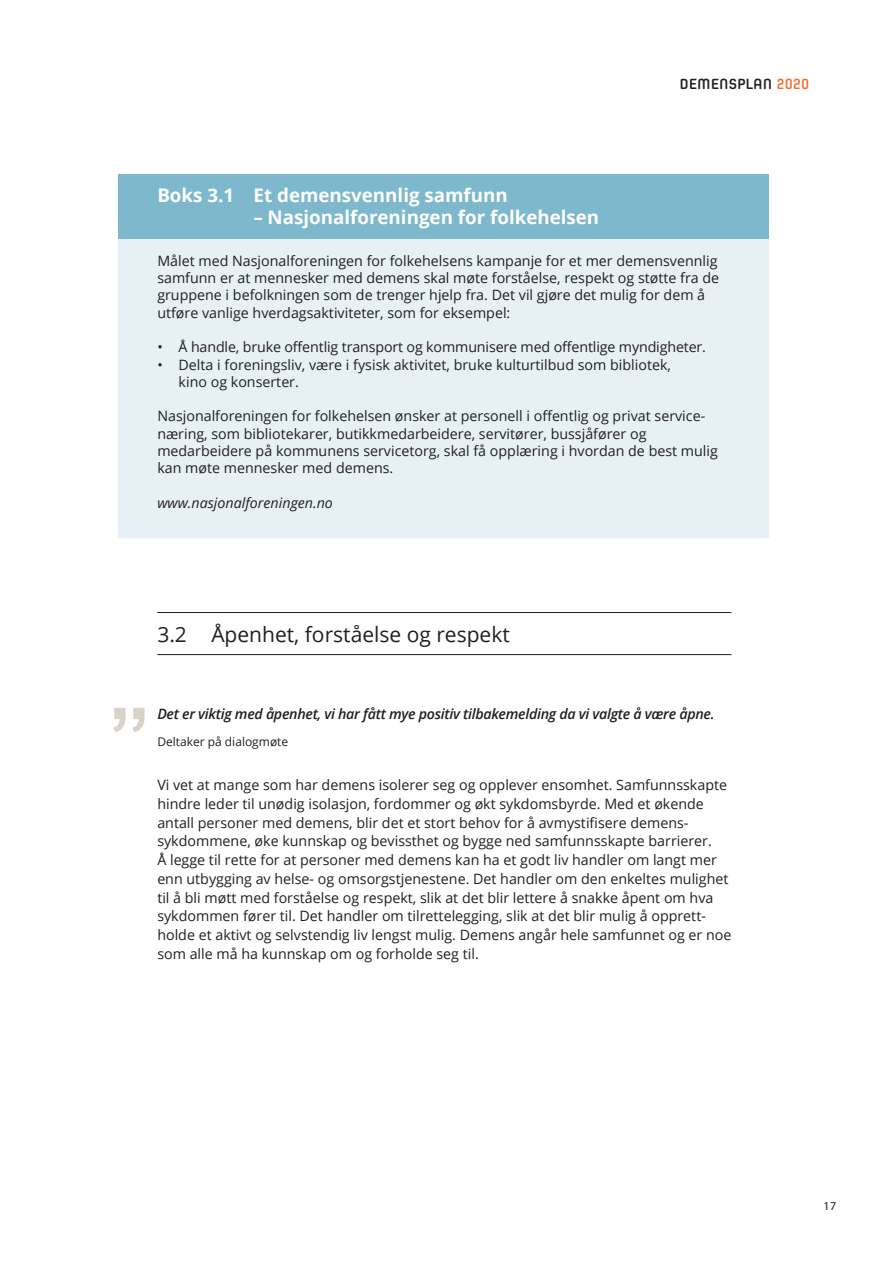
<style>
.page{position:relative;width:893px;height:1263px;background:#fff}
.page>*{position:absolute;margin:0;border:0;box-sizing:border-box;transform-origin:0 0}
.t1{font:21px "Open Sans";color:#231f20}
.t2{font:700 18.75px "Open Sans";color:#fff}
.t3{font:700 15px "Spoon";color:#231f20}
.t4{font:14.25px/18.8px "Open Sans";color:#231f20}
.t5{font:italic 600 14.25px "Open Sans";letter-spacing:-.02em;color:#231f20}
.t6{font:italic 14.25px "Open Sans";color:#231f20}
.t7{font:12px "Open Sans";color:#231f20}
.t8{font:12px "Myriad Pro";color:#231f20}
.s1{color:#f36e2d}
</style>
<div class="page">
<div style="left:118px;top:217px;width:651px;height:320px;background:#e7f1f5"></div>
<hr style="left:157px;top:654px;width:574px;height:1px;background:#231f20">
<hr style="left:157px;top:612px;width:574px;height:1px;background:#231f20">
<div style="left:118px;top:174px;width:651px;height:65px;background:#7db8cd"></div>
<svg style="left:132px;top:708px;width:13px;height:24px"></svg>
<svg style="left:113px;top:708px;width:13px;height:24px"></svg>
<p class="t3" style="left:679px;top:75px;width:131px">DEMENSPLAN <span class="s1">2020</span></p>
<p class="t2" style="left:157px;top:182px;width:352px">Boks 3.1 Et demensvennlig samfunn</p>
<p class="t2" style="left:253px;top:204px;width:347px">– Nasjonalforeningen for folkehelsen</p>
<p class="t4" style="left:157px;top:252px;width:563px;line-height:17.2px">Målet med Nasjonalforeningen for folkehelsens kampanje for et mer demensvennlig samfunn er at mennesker med demens skal møte forståelse, respekt og støtte fra de gruppene i befolkningen som de trenger hjelp fra. Det vil gjøre det mulig for dem å utføre vanlige hverdagsaktiviteter, som for eksempel:</p>
<p class="t4" style="left:157px;top:337px;width:550px">• Å handle, bruke offentlig transport og kommunisere med offentlige myndigheter.</p>
<p class="t4" style="left:179px;top:355px;width:494px;line-height:17.2px;text-indent:-21px">• Delta i foreningsliv, være i fysisk aktivitet, bruke kulturtilbud som bibliotek, kino og konserter.</p>
<p class="t4" style="left:157px;top:406px;width:549px">Nasjonalforeningen for folkehelsen ønsker at personell i offentlig og privat service-</p>
<p class="t4" style="left:157px;top:424px;width:562px;line-height:17.2px">næring, som bibliotekarer, butikkmedarbeidere, servitører, bussjåfører og medarbeidere på kommunens servicetorg, skal få opplæring i hvordan de best mulig kan møte mennesker med demens.</p>
<p class="t6" style="left:157px;top:493px;width:177px">www.nasjonalforeningen.no</p>
<p class="t1" style="left:157px;top:620px;width:354px">3.2 Åpenhet, forståelse og respekt</p>
<p class="t5" style="left:157px;top:704px;width:559px">Det er viktig med åpenhet, vi har fått mye positiv tilbakemelding da vi valgte å være åpne.</p>
<p class="t7" style="left:157px;top:733px;width:132px">Deltaker på dialogmøte</p>
<p class="t4" style="left:157px;top:775px;width:571px">Vi vet at mange som har demens isolerer seg og opplever ensomhet. Samfunnsskapte hindre leder til unødig isolasjon, fordommer og økt sykdomsbyrde. Med et økende</p>
<p class="t4" style="left:157px;top:813px;width:533px">antall personer med demens, blir det et stort behov for å avmystifisere demens-</p>
<p class="t4" style="left:157px;top:831px;width:576px">sykdommene, øke kunnskap og bevissthet og bygge ned samfunnsskapte barrierer.<br>Å legge til rette for at personer med demens kan ha et godt liv handler om langt mer enn utbygging av helse- og omsorgstjenestene. Det handler om den enkeltes mulighet til å bli møtt med forståelse og respekt, slik at det blir lettere å snakke åpent om hva sykdommen fører til. Det handler om tilrettelegging, slik at det blir mulig å opprett&shy;holde et aktivt og selvstendig liv lengst mulig. Demens angår hele samfunnet og er noe som alle må ha kunnskap om og forholde seg til.</p>
<p class="t8" style="left:823px;top:1200px;width:15px">17</p>
</div>
